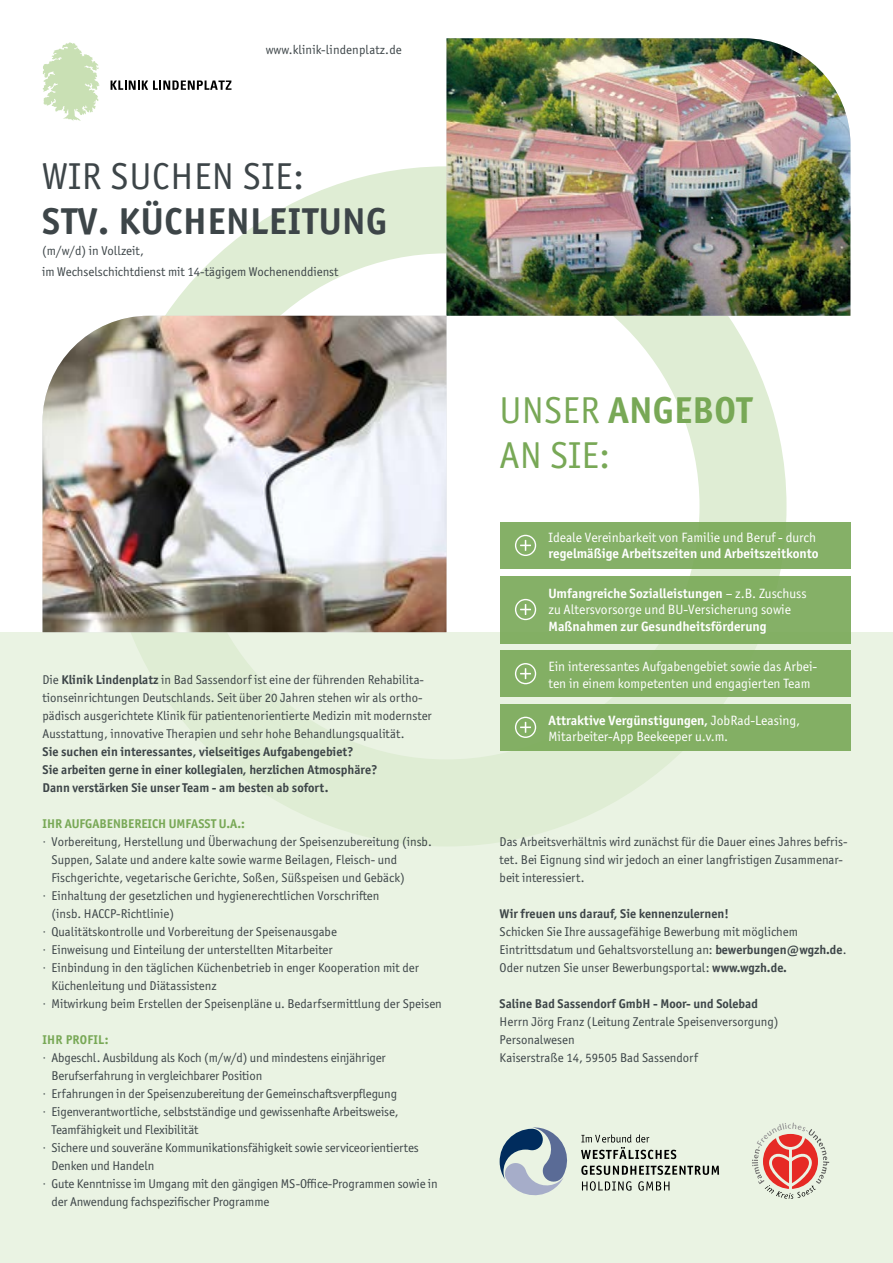
<style>
.page{position:relative;width:893px;height:1263px;background:#fff}
.page>*{position:absolute;margin:0;border:0;box-sizing:border-box;transform-origin:0 0}
.t1{font:37.5px/45px "Officina Sans ITC Pro";color:#78a856}
.t2{font:700 37.5px "Officina Sans ITC Pro";letter-spacing:.02em;color:#3d4548}
.t3{font:37.5px "Officina Sans ITC Pro";letter-spacing:.02em;color:#3d4548}
.t4{font:13.5px/16.5px "Officina Sans ITC Pro";color:#fff}
.t5{font:700 13.5px "Officina Sans ITC Pro";color:#fff}
.t6{font:12.75px/18px "Officina Sans ITC Pro";color:#3d4548}
.t7{font:700 12.75px/18px "Officina Sans ITC Pro";color:#3d4548}
.t8{font:700 12.75px "Officina Sans ITC Pro";color:#78a856}
.t9{font:700 12.75px "Officina Sans ITC Pro";letter-spacing:.02em;color:#78a856}
.s1{font-weight:700}
</style>
<div class="page">
<div style="left:0;top:632px;width:893px;height:631px;background:#eaf3e3"></div>
<div style="left:106px;top:166px;width:680px;height:680px;border:87px solid #dfedd4;border-radius:50%"></div>
<svg style="left:42px;top:43px;width:58px;height:78px"></svg>
<svg style="left:111px;top:81px;width:120px;height:9px"></svg>
<svg style="left:499px;top:1127px;width:69px;height:69px"></svg>
<svg style="left:582px;top:1181px;width:49px;height:10px"></svg>
<svg style="left:638px;top:1181px;width:31px;height:10px"></svg>
<svg style="left:581px;top:1165px;width:138px;height:10px"></svg>
<svg style="left:581px;top:1134px;width:95px;height:25px"></svg>
<svg style="left:752px;top:1122px;width:77px;height:77px"></svg>
<img style="left:446px;top:38px;width:404px;height:278px">
<img style="left:43px;top:316px;width:403px;height:316px">
<div style="left:500px;top:651px;width:350px;height:46px;background:#83af64"></div>
<svg style="left:515px;top:663px;width:21px;height:21px"></svg>
<div style="left:500px;top:576px;width:350px;height:67px;background:#85b067"></div>
<svg style="left:515px;top:599px;width:21px;height:21px"></svg>
<div style="left:500px;top:522px;width:350px;height:46px;background:#85b067"></div>
<svg style="left:515px;top:535px;width:21px;height:21px"></svg>
<div style="left:500px;top:704px;width:350px;height:47px;background:#83af64"></div>
<svg style="left:515px;top:717px;width:21px;height:21px"></svg>
<p class="t6" style="left:266px;top:41px;width:138px">www.klinik-lindenplatz.de</p>
<h1 class="t3" style="left:42px;top:154px;width:264px">WIR SUCHEN SIE:</h1>
<h1 class="t2" style="left:42px;top:198px;width:346px">STV. KÜCHENLEITUNG</h1>
<p class="t6" style="left:42px;top:240px;width:298px;line-height:21px">(m/w/d) in Vollzeit,<br>im Wechselschichtdienst mit 14-tägigem Wochenenddienst</p>
<p class="t6" style="left:43px;top:671px;width:391px">Die <span class="s1">Klinik Lindenplatz</span> in Bad Sassendorf ist eine der führenden Rehabilita&shy;tionseinrichtungen Deutschlands. Seit über 20 Jahren stehen wir als ortho&shy;pädisch ausgerichtete Klinik für patientenorientierte Medizin mit modernster Ausstattung, innovative Therapien und sehr hohe Behandlungsqualität.</p>
<p class="t7" style="left:43px;top:743px;width:336px">Sie suchen ein interessantes, vielseitiges Aufgabengebiet?<br>Sie arbeiten gerne in einer kollegialen, herzlichen Atmosphäre?<br>Dann verstärken Sie unser Team - am besten ab sofort.</p>
<p class="t8" style="left:43px;top:816px;width:204px">IHR AUFGABENBEREICH UMFASST U.A.:</p>
<p class="t6" style="left:43px;top:833px;width:391px">· Vorbereitung, Herstellung und Überwachung der Speisenzubereitung (insb.</p>
<p class="t6" style="left:52px;top:851px;width:347px">Suppen, Salate und andere kalte sowie warme Beilagen, Fleisch- und</p>
<p class="t6" style="left:52px;top:869px;width:355px">Fischgerichte, vegetarische Gerichte, Soßen, Süßspeisen und Gebäck)</p>
<p class="t6" style="left:43px;top:887px;width:338px">· Einhaltung der gesetzlichen und hygienerechtlichen Vorschriften</p>
<p class="t6" style="left:52px;top:905px;width:124px">(insb. HACCP-Richtlinie)</p>
<p class="t6" style="left:43px;top:923px;width:296px">· Qualitätskontrolle und Vorbereitung der Speisenausgabe</p>
<p class="t6" style="left:43px;top:941px;width:292px">· Einweisung und Einteilung der unterstellten Mitarbeiter</p>
<p class="t6" style="left:43px;top:959px;width:378px">· Einbindung in den täglichen Küchenbetrieb in enger Kooperation mit der</p>
<p class="t6" style="left:52px;top:977px;width:167px">Küchenleitung und Diätassistenz</p>
<p class="t6" style="left:43px;top:995px;width:401px">· Mitwirkung beim Erstellen der Speisenpläne u. Bedarfsermittlung der Speisen</p>
<p class="t9" style="left:43px;top:1032px;width:68px">IHR PROFIL:</p>
<p class="t6" style="left:43px;top:1049px;width:345px">· Abgeschl. Ausbildung als Koch (m/w/d) und mindestens einjähriger</p>
<p class="t6" style="left:52px;top:1067px;width:212px">Berufserfahrung in vergleichbarer Position</p>
<p class="t6" style="left:43px;top:1085px;width:356px">· Erfahrungen in der Speisenzubereitung der Gemeinschaftsverpflegung</p>
<p class="t6" style="left:43px;top:1103px;width:358px">· Eigenverantwortliche, selbstständige und gewissenhafte Arbeitsweise,</p>
<p class="t6" style="left:52px;top:1121px;width:148px">Teamfähigkeit und Flexibilität</p>
<p class="t6" style="left:43px;top:1139px;width:378px">· Sichere und souveräne Kommunikationsfähigkeit sowie serviceorientiertes</p>
<p class="t6" style="left:52px;top:1157px;width:104px">Denken und Handeln</p>
<p class="t6" style="left:43px;top:1175px;width:397px">· Gute Kenntnisse im Umgang mit den gängigen MS-Office-Programmen sowie in</p>
<p class="t6" style="left:52px;top:1193px;width:219px">der Anwendung fachspezifischer Programme</p>
<h1 class="t1" style="left:500px;top:388px;width:254px">UNSER <span class="s1">ANGEBOT<br></span>AN SIE:</h1>
<p class="t4" style="left:549px;top:529px;width:269px">Ideale Vereinbarkeit von Familie und Beruf - durch</p>
<p class="t5" style="left:549px;top:545px;width:271px">regelmäßige Arbeitszeiten und Arbeitszeitkonto</p>
<p class="t4" style="left:549px;top:585px;width:260px"><span class="s1">Umfangreiche Sozialleistungen</span> – z.B. Zuschuss zu Altersvorsorge und BU-Versicherung sowie</p>
<p class="t5" style="left:549px;top:618px;width:220px">Maßnahmen zur Gesundheitsförderung</p>
<p class="t4" style="left:549px;top:658px;width:270px">Ein interessantes Aufgabengebiet sowie das Arbei&shy;ten in einem kompetenten und engagierten Team</p>
<p class="t4" style="left:549px;top:712px;width:253px"><span class="s1">Attraktive Vergünstigungen,</span> JobRad-Leasing,<br>Mitarbeiter-App Beekeeper u.v.m.</p>
<p class="t6" style="left:500px;top:833px;width:349px">Das Arbeitsverhältnis wird zunächst für die Dauer eines Jahres befris&shy;tet. Bei Eignung sind wir jedoch an einer langfristigen Zusammenar&shy;beit interessiert.</p>
<p class="t7" style="left:500px;top:905px;width:231px">Wir freuen uns darauf, Sie kennenzulernen!</p>
<p class="t6" style="left:500px;top:923px;width:348px">Schicken Sie Ihre aussagefähige Bewerbung mit möglichem<br>Eintrittsdatum und Gehaltsvorstellung an: <span class="s1">bewerbungen@wgzh.de</span>.<br>Oder nutzen Sie unser Bewerbungsportal: <span class="s1">www.wgzh.de.</span></p>
<p class="t7" style="left:500px;top:995px;width:260px">Saline Bad Sassendorf GmbH - Moor- und Solebad</p>
<p class="t6" style="left:500px;top:1013px;width:280px">Herrn Jörg Franz (Leitung Zentrale Speisenversorgung)<br>Personalwesen<br>Kaiserstraße 14, 59505 Bad Sassendorf</p>
</div>
